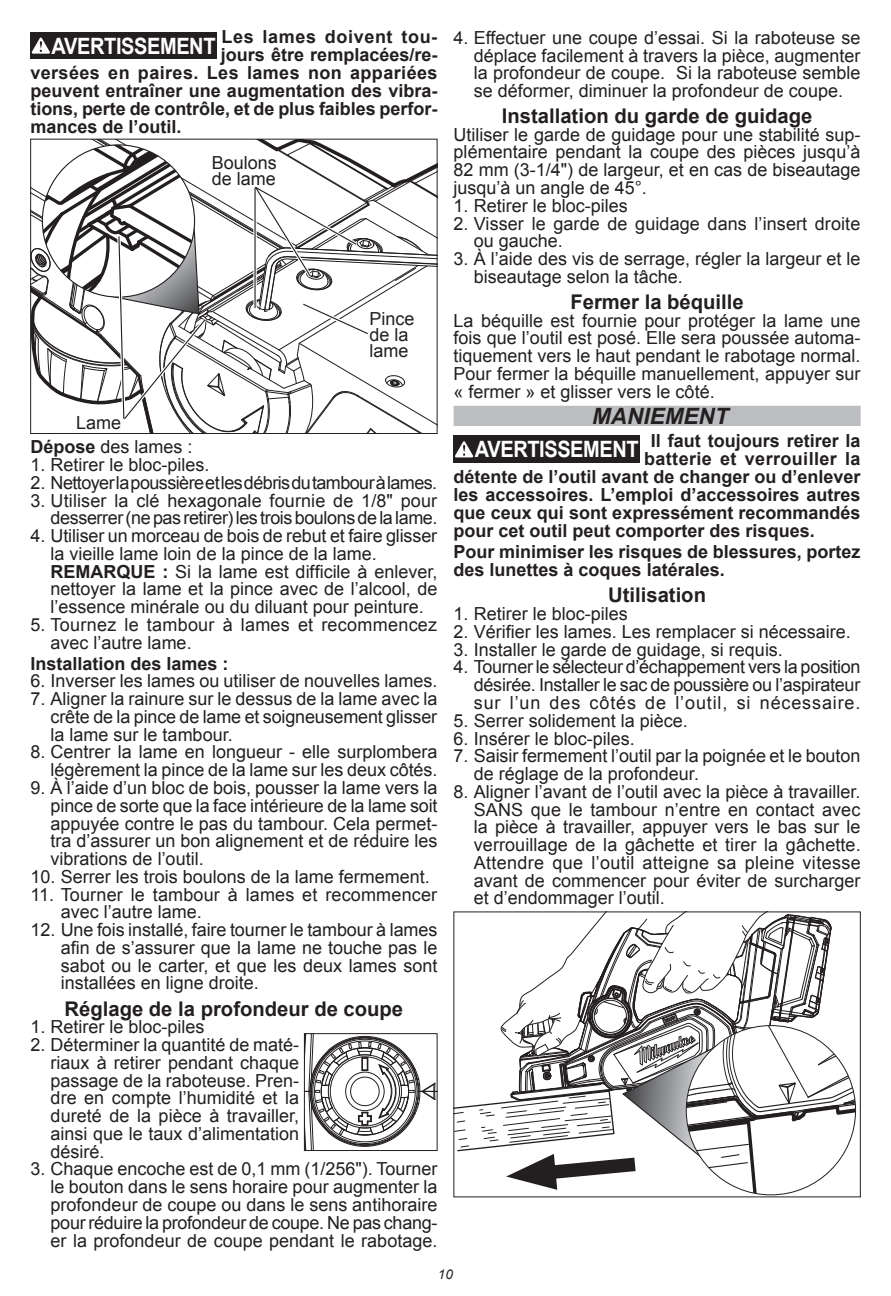
<style>
.page{position:relative;width:891px;height:1296px;background:#fff}
.page>*{position:absolute;margin:0;border:0;box-sizing:border-box;transform-origin:0 0}
.t1{font:700 22.5px "Arial";letter-spacing:-.02em;color:#fff;scale:.89 1}
.t2{font:italic 700 22.5px "Arial";color:#231f20}
.t3{font:700 20.25px "Arial";color:#231f20}
.t4{font:18px/17.8px "Arial";color:#231f20;text-align:justify}
.t5{font:700 18px/18px "Arial";color:#231f20}
.t6{font:18px/17.8px "Arial";letter-spacing:-.02em;color:#231f20;text-align:right}
.t7{font:18px "Arial";letter-spacing:-.03em;color:#231f20}
.t8{font:700 18px "Arial";letter-spacing:.025em;color:#231f20}
.t9{font:700 18px "Arial";letter-spacing:.02em;color:#231f20}
.t10{font:700 18px "Arial";letter-spacing:.035em;color:#231f20}
.t11{font:italic 13.5px "Arial";color:#231f20}
.s1{font-weight:700}
</style>
<div class="page">
<div style="left:30px;top:32px;width:187px;height:27px;background:#231f20"></div>
<svg style="left:32px;top:38px;width:18px;height:16px"></svg>
<svg style="left:31px;top:139px;width:406px;height:295px"></svg>
<svg style="left:306px;top:1035px;width:129px;height:114px"></svg>
<div style="left:304px;top:1033px;width:133px;height:118px;border:1px solid #231f20"></div>
<div style="left:454px;top:406px;width:407px;height:20px;background:#bcbdc0"></div>
<div style="left:454px;top:436px;width:186px;height:27px;background:#231f20"></div>
<svg style="left:455px;top:441px;width:18px;height:16px"></svg>
<svg style="left:454px;top:912px;width:402px;height:283px"></svg>
<p class="t10" style="left:222px;top:25px;width:217px">Les lames doivent tou-</p>
<p class="t5" style="left:221px;top:47px;width:218px">jours être remplacées/re-</p>
<p class="t8" style="left:30px;top:61px;width:409px">versées en paires. Les lames non appariées</p>
<p class="t5" style="left:30px;top:83px;width:409px">peuvent entraîner une augmentation des vibra-</p>
<p class="t5" style="left:30px;top:101px;width:409px">tions, perte de contrôle, et de plus faibles perfor-</p>
<p class="t5" style="left:30px;top:119px;width:153px">mances de l’outil.</p>
<p class="t1" style="left:52px;top:31px;width:186px">AVERTISSEMENT</p>
<p class="t4" style="left:212px;top:155px;width:67px;line-height:15.8px">Boulons de lame</p>
<p class="t4" style="left:369px;top:311px;width:47px;line-height:15.8px;text-align:left">Pince de la lame</p>
<p class="t4" style="left:30px;top:410px;width:164px;line-height:24.5px;text-indent:46px">Lame<br><span class="s1">Dépose</span> des lames :</p>
<p class="t4" style="left:30px;top:456px;width:181px">1. Retirer le bloc-piles.</p>
<p class="t7" style="left:30px;top:471px;width:408px">2. Nettoyer la poussière et les débris du tambour à lames.</p>
<p class="t6" style="left:30px;top:491px;width:409px">3. Utiliser la clé hexagonale fournie de 1/8" pour desserrer (ne pas retirer) les trois boulons de la lame.</p>
<p class="t4" style="left:51px;top:527px;width:388px;text-align:left;text-indent:-20px">4. Utiliser un morceau de bois de rebut et faire glisser la vieille lame loin de la pince de la lame.<br><span class="s1">REMARQUE :</span> Si la lame est difficile à enlever, nettoyer la lame et la pince avec de l’alcool, de l’essence minérale ou du diluant pour peinture.</p>
<p class="t4" style="left:51px;top:616px;width:388px;text-indent:-20px">5. Tournez le tambour à lames et recommencez avec l’autre lame.</p>
<p class="t5" style="left:30px;top:655px;width:200px">Installation des lames :</p>
<p class="t4" style="left:30px;top:672px;width:409px">6. Inverser les lames ou utiliser de nouvelles lames.</p>
<p class="t4" style="left:51px;top:690px;width:388px;text-indent:-20px">7. Aligner la rainure sur le dessus de la lame avec la crête de la pince de lame et soigneusement glisser la lame sur le tambour.</p>
<p class="t4" style="left:30px;top:743px;width:409px;text-align:right">8. Centrer la lame en longueur - elle surplombera légèrement la pince de la lame sur les deux côtés.</p>
<p class="t4" style="left:51px;top:779px;width:389px;text-indent:-20px">9. À l’aide d’un bloc de bois, pousser la lame vers la pince de sorte que la face intérieure de la lame soit appuyée contre le pas du tambour. Cela permet&shy;tra d’assurer un bon alignement et de réduire les vibrations de l’outil.</p>
<p class="t4" style="left:30px;top:868px;width:401px">10. Serrer les trois boulons de la lame fermement.</p>
<p class="t4" style="left:61px;top:886px;width:378px;text-indent:-30px">11. Tourner le tambour à lames et recommencer avec l’autre lame.</p>
<p class="t4" style="left:61px;top:921px;width:378px;text-indent:-30px">12. Une fois installé, faire tourner le tambour à lames afin de s’assurer que la lame ne touche pas le sabot ou le carter, et que les deux lames sont installées en ligne droite.</p>
<p class="t3" style="left:65px;top:995px;width:340px">Réglage de la profondeur de coupe</p>
<p class="t4" style="left:30px;top:1018px;width:176px">1. Retirer le bloc-piles</p>
<p class="t4" style="left:51px;top:1036px;width:250px;text-indent:-20px">2. Déterminer la quantité de maté&shy;riaux à retirer pendant chaque passage de la raboteuse. Pren&shy;dre en compte l’humidité et la dureté de la pièce à travailler, ainsi que le taux d’alimentation désiré.</p>
<p class="t4" style="left:51px;top:1160px;width:388px;text-indent:-20px">3. Chaque encoche est de 0,1 mm (1/256"). Tourner le bouton dans le sens horaire pour augmenter la profondeur de coupe ou dans le sens antihoraire pour réduire la profondeur de coupe. Ne pas chang&shy;er la profondeur de coupe pendant le rabotage.</p>
<p class="t4" style="left:474px;top:29px;width:388px;text-indent:-20px">4. Effectuer une coupe d’essai. Si la raboteuse se déplace facilement à travers la pièce, augmenter la profondeur de coupe. Si la raboteuse semble se déformer, diminuer la profondeur de coupe.</p>
<p class="t3" style="left:502px;top:102px;width:312px">Installation du garde de guidage</p>
<p class="t4" style="left:454px;top:126px;width:408px">Utiliser le garde de guidage pour une stabilité sup&shy;plémentaire pendant la coupe des pièces jusqu’à 82 mm (3-1/4") de largeur, et en cas de biseautage jusqu’à un angle de 45°.</p>
<p class="t4" style="left:454px;top:197px;width:176px">1. Retirer le bloc-piles</p>
<p class="t4" style="left:474px;top:215px;width:388px;text-indent:-20px">2. Visser le garde de guidage dans l’insert droite ou gauche.</p>
<p class="t4" style="left:474px;top:250px;width:388px;text-indent:-20px">3. À l’aide des vis de serrage, régler la largeur et le biseautage selon la tâche.</p>
<p class="t3" style="left:570px;top:288px;width:175px">Fermer la béquille</p>
<p class="t4" style="left:454px;top:312px;width:409px">La béquille est fournie pour protéger la lame une fois que l’outil est posé. Elle sera poussée automa&shy;tiquement vers le haut pendant le rabotage normal.<br>Pour fermer la béquille manuellement, appuyer sur « fermer » et glisser vers le côté.</p>
<p class="t2" style="left:592px;top:401px;width:138px">MANIEMENT</p>
<p class="t1" style="left:475px;top:435px;width:186px">AVERTISSEMENT</p>
<p class="t5" style="left:651px;top:432px;width:211px">Il faut toujours retirer la</p>
<p class="t9" style="left:644px;top:447px;width:218px">batterie et verrouiller la</p>
<p class="t5" style="left:454px;top:468px;width:409px">détente de l’outil avant de changer ou d’enlever</p>
<p class="t5" style="left:454px;top:486px;width:409px">les accessoires. L’emploi d’accessoires autres</p>
<p class="t5" style="left:454px;top:504px;width:409px">que ceux qui sont expressément recommandés</p>
<p class="t5" style="left:454px;top:522px;width:363px">pour cet outil peut comporter des risques.</p>
<p class="t5" style="left:454px;top:544px;width:409px">Pour minimiser les risques de blessures, portez des lunettes à coques latérales.</p>
<p class="t3" style="left:608px;top:582px;width:99px">Utilisation</p>
<p class="t4" style="left:454px;top:605px;width:176px">1. Retirer le bloc-piles</p>
<p class="t4" style="left:454px;top:623px;width:399px">2. Vérifier les lames. Les remplacer si nécessaire.</p>
<p class="t4" style="left:454px;top:641px;width:331px">3. Installer le garde de guidage, si requis.</p>
<p class="t4" style="left:474px;top:658px;width:388px;text-indent:-20px">4. Tourner le sélecteur d’échappement vers la position désirée. Installer le sac de poussière ou l’aspirateur sur l’un des côtés de l’outil, si nécessaire.</p>
<p class="t4" style="left:454px;top:712px;width:236px">5. Serrer solidement la pièce.</p>
<p class="t4" style="left:454px;top:729px;width:183px">6. Insérer le bloc-piles.</p>
<p class="t4" style="left:474px;top:747px;width:388px;text-indent:-20px">7. Saisir fermement l’outil par la poignée et le bouton de réglage de la profondeur.</p>
<p class="t4" style="left:474px;top:783px;width:388px;text-indent:-20px">8. Aligner l’avant de l’outil avec la pièce à travailler.<br>SANS que le tambour n’entre en contact avec la pièce à travailler, appuyer vers le bas sur le verrouillage de la gâchette et tirer la gâchette.<br>Attendre que l’outil atteigne sa pleine vitesse avant de commencer pour éviter de surcharger et d’endommager l’outil.</p>
<p class="t11" style="left:438px;top:1265px;width:17px">10</p>
</div>
